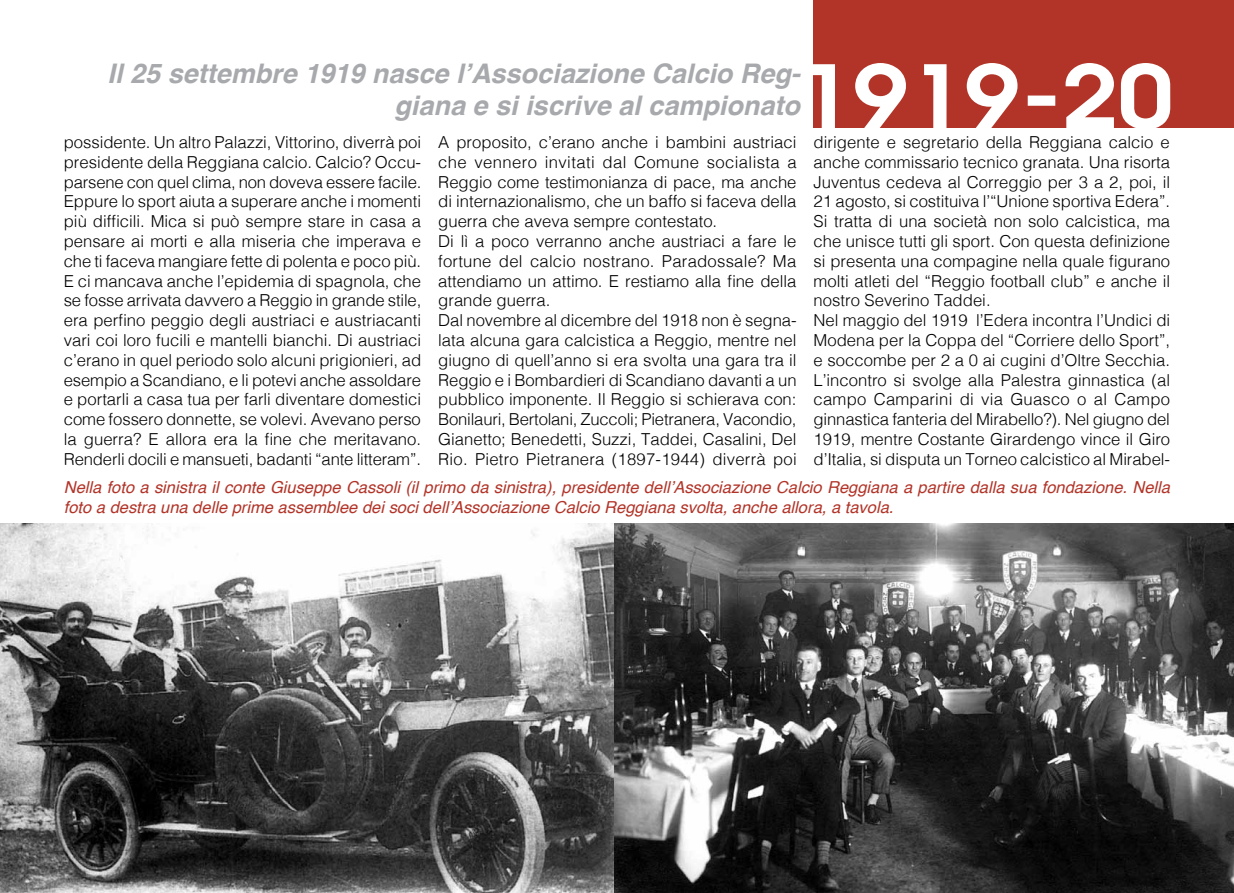
<style>
.page{position:relative;width:1234px;height:893px;background:#fff}
.page>*{position:absolute;margin:0;border:0;box-sizing:border-box;transform-origin:0 0}
.t1{font:italic 600 86.55px "Avant Garde";color:#fff;scale:1.15 1}
.t2{font:italic 700 27px/32.4px "Helvetica";color:#a7a9ac;text-align:right}
.t3{font:300 16.5px/19.8px "Helvetica";color:#000}
.t4{font:italic 16.5px/19.8px "Helvetica";color:#b23428}
</style>
<div class="page">
<div style="left:812px;top:0;width:421px;height:128px;background:#b23428"></div>
<img style="left:613px;top:524px;width:620px;height:369px">
<img style="left:0;top:524px;width:613px;height:369px">
<h1 class="t1" style="left:797px;top:39px;width:329px">1919-20</h1>
<h2 class="t2" style="left:108px;top:57px;width:694px">il 25 settembre 1919 nasce lʼAssociazione calcio reg&shy;giana e si iscrive al campionato</h2>
<p class="t3" style="left:64px;top:131px;width:359px;text-align:justify">possidente. Un altro Palazzi, Vittorino, diverrà poi presidente della Reggiana calcio. Calcio? Occu&shy;parsene con quel clima, non doveva essere facile.<br>Eppure lo sport aiuta a superare anche i momenti più difficili. Mica si può sempre stare in casa a pensare ai morti e alla miseria che imperava e che ti faceva mangiare fette di polenta e poco più.<br>E ci mancava anche l’epidemia di spagnola, che se fosse arrivata davvero a Reggio in grande stile, era perfino peggio degli austriaci e austriacanti vari coi loro fucili e mantelli bianchi. Di austriaci c’erano in quel periodo solo alcuni prigionieri, ad esempio a Scandiano, e li potevi anche assoldare e portarli a casa tua per farli diventare domestici come fossero donnette, se volevi. Avevano perso la guerra? E allora era la fine che meritavano.<br>Renderli docili e mansueti, badanti “ante litteram”.</p>
<p class="t3" style="left:438px;top:131px;width:360px">A proposito, c’erano anche i bambini austriaci che vennero invitati dal Comune socialista a Reggio come testimonianza di pace, ma anche di internazionalismo, che un baffo si faceva della guerra che aveva sempre contestato.<br>Di lì a poco verranno anche austriaci a fare le fortune del calcio nostrano. Paradossale? Ma attendiamo un attimo. E restiamo alla fine della grande guerra.<br>Dal novembre al dicembre del 1918 non è segna&shy;lata alcuna gara calcistica a Reggio, mentre nel giugno di quell’anno si era svolta una gara tra il Reggio e i Bombardieri di Scandiano davanti a un pubblico imponente. Il Reggio si schierava con:<br>Bonilauri, Bertolani, Zuccoli; Pietranera, Vacondio, Gianetto; Benedetti, Suzzi, Taddei, Casalini, Del Rio. Pietro Pietranera (1897-1944) diverrà poi</p>
<p class="t3" style="left:813px;top:131px;width:358px">dirigente e segretario della Reggiana calcio e anche commissario tecnico granata. Una risorta Juventus cedeva al Correggio per 3 a 2, poi, il 21 agosto, si costituiva l’“Unione sportiva Edera”.<br>Si tratta di una società non solo calcistica, ma che unisce tutti gli sport. Con questa definizione si presenta una compagine nella quale figurano molti atleti del “Reggio football club” e anche il nostro Severino Taddei.<br>Nel maggio del 1919 l’Edera incontra l’Undici di Modena per la Coppa del “Corriere dello Sport”, e soccombe per 2 a 0 ai cugini d’Oltre Secchia.<br>L’incontro si svolge alla Palestra ginnastica (al campo Camparini di via Guasco o al Campo ginnastica fanteria del Mirabello?). Nel giugno del 1919, mentre Costante Girardengo vince il Giro d’Italia, si disputa un Torneo calcistico al Mirabel-</p>
<p class="t4" style="left:64px;top:478px;width:1107px">Nella foto a sinistra il conte Giuseppe Cassoli (il primo da sinistra), presidente dell’Associazione Calcio Reggiana a partire dalla sua fondazione. Nella foto a destra una delle prime assemblee dei soci dell’Associazione Calcio Reggiana svolta, anche allora, a tavola.</p>
</div>
